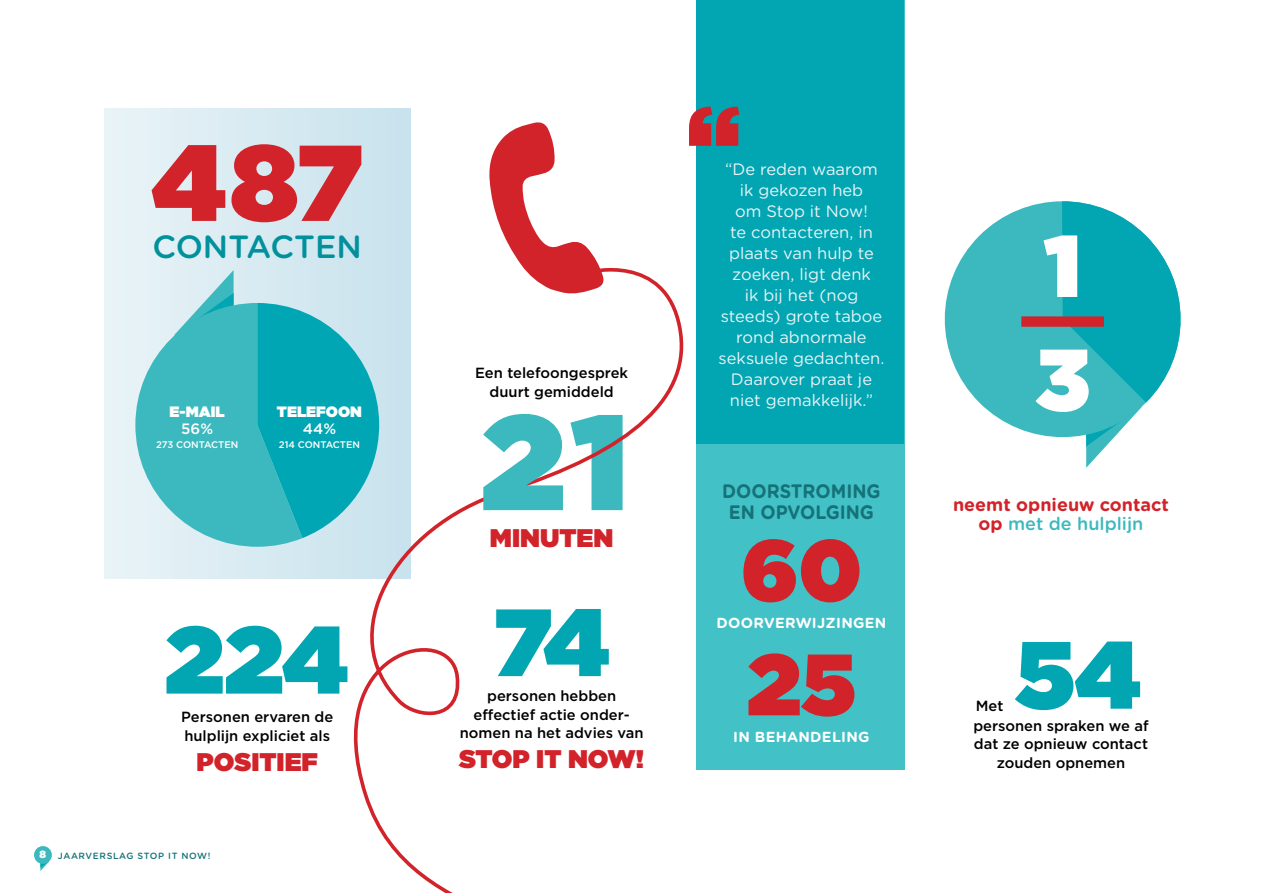
<style>
.page{position:relative;width:1263px;height:893px;background:#fff}
.page>*{position:absolute;margin:0;border:0;box-sizing:border-box;transform-origin:0 0}
.t1{font:900 135px "Gotham HTF";color:#3cb9be}
.t2{font:900 107.55px "Gotham HTF";color:#d2232a}
.t3{font:900 97.8px "Gotham HTF";color:#d2232a}
.t4{font:900 95.25px "Gotham HTF";letter-spacing:-.01em;color:#02a6b3}
.t5{font:900 87.3px "Gotham HTF";color:#fff}
.t6{font:900 86.85px "Gotham HTF";color:#d2232a}
.t7{font:500 32.1px "Gotham Rounded";color:#00919c}
.t8{font:900 25.5px "Gotham HTF";color:#d2232a}
.t9{font:700 19.5px/21px "Gotham Rounded";color:#167279;text-align:center;scale:.92 1}
.t10{font:700 18px/19.5px "Gotham Rounded";color:#d2232a;text-align:center}
.t11{font:16.5px/21px "Gotham Rounded";color:#e9f4f7;text-align:center}
.t12{font:900 15px "Gotham HTF";color:#fff}
.t13{font:500 15px "Gotham HTF";color:#fff}
.t14{font:500 14.7px/18.8px "Gotham HTF";color:#000;text-align:center}
.t15{font:700 14.55px "Gotham Rounded";letter-spacing:.02em;color:#fff}
.t16{font:500 9.6px "Gotham HTF";color:#fff}
.t17{font:500 9px "Gotham Rounded";letter-spacing:.07em;color:#167279}
.s1{font-family:"Gotham HTF";font-weight:900;font-size:10.5px;color:#fff}
.s2{font-weight:500;color:#3cb9be}
</style>
<div class="page">
<div style="left:696px;top:0;width:209px;height:770px;background:#42c1c7"></div>
<div style="left:696px;top:0;width:207px;height:443px;background:#02a6b3"></div>
<div style="left:104px;top:108px;width:306px;height:470px;background:linear-gradient(to right,#eaf4f7,#c8e2ed)"></div>
<svg style="left:489px;top:122px;width:102px;height:130px"></svg>
<svg style="left:944px;top:201px;width:118px;height:236px;fill:#3cb9be"></svg>
<svg style="left:1062px;top:201px;width:119px;height:267px"></svg>
<div style="left:1021px;top:316px;width:83px;height:11px;background:#d2232a"></div>
<svg style="left:135px;top:270px;width:184px;height:277px;background:#57c2c9"></svg>
<svg style="left:319px;top:252px;width:378px;height:641px"></svg>
<svg style="left:40px;top:862px;width:9px;height:9px"></svg>
<div style="left:34px;top:846px;width:18px;height:18px;background:#3cb9be;border-radius:50%"></div>
<h2 class="t2" style="left:152px;top:121px;width:212px">487</h2>
<h3 class="t7" style="left:153px;top:224px;width:211px">CONTACTEN</h3>
<p class="t12" style="left:170px;top:403px;width:57px">E-MAIL</p>
<p class="t13" style="left:181px;top:420px;width:33px">56%</p>
<p class="t16" style="left:156px;top:439px;width:84px">273 CONTACTEN</p>
<p class="t12" style="left:277px;top:403px;width:86px">TELEFOON</p>
<p class="t13" style="left:303px;top:420px;width:35px">44%</p>
<p class="t16" style="left:279px;top:439px;width:83px">214 CONTACTEN</p>
<h3 class="t4" style="left:165px;top:605px;width:185px">224</h3>
<p class="t14" style="left:181px;top:707px;width:154px;text-align:left">Personen ervaren de hulplijn expliciet als</p>
<h3 class="t8" style="left:197px;top:747px;width:123px">POSITIEF</h3>
<p class="t17" style="left:40px;top:849px;width:172px"><span class="s1">8</span> JAARVERSLAG STOP IT NOW!</p>
<p class="t14" style="left:475px;top:363px;width:154px">Een telefoongesprek duurt gemiddeld</p>
<h1 class="t1" style="left:481px;top:384px;width:149px">21</h1>
<h3 class="t8" style="left:490px;top:523px;width:125px">MINUTEN</h3>
<h3 class="t4" style="left:494px;top:587px;width:117px">74</h3>
<p class="t14" style="left:460px;top:686px;width:185px">personen hebben effectief actie onder&shy;nomen na het advies van</p>
<h3 class="t8" style="left:459px;top:745px;width:187px">STOP IT NOW!</h3>
<h3 class="t3" style="left:687px;top:84px;width:56px">“</h3>
<p class="t11" style="left:719px;top:158px;width:167px">“De reden waarom ik gekozen heb<br>om Stop it Now!<br>te contacteren, in plaats van hulp te zoeken, ligt denk<br>ik bij het (nog steeds) grote taboe rond abnormale seksuele gedachten.<br>Daarover praat je niet gemakkelijk.”</p>
<h3 class="t9" style="left:722px;top:480px;width:174px">DOORSTROMING<br>EN OPVOLGING</h3>
<h3 class="t6" style="left:741px;top:520px;width:122px">60</h3>
<p class="t15" style="left:716px;top:612px;width:171px">DOORVERWIJZINGEN</p>
<h3 class="t6" style="left:747px;top:634px;width:110px">25</h3>
<p class="t15" style="left:733px;top:726px;width:138px">IN BEHANDELING</p>
<h3 class="t5" style="left:1044px;top:216px;width:38px">1</h3>
<h3 class="t5" style="left:1035px;top:329px;width:56px">3</h3>
<p class="t10" style="left:953px;top:494px;width:217px">neemt opnieuw contact op <span class="s2">met de hulplijn</span></p>
<p class="t14" style="left:976px;top:696px;width:29px">Met</p>
<h3 class="t4" style="left:1015px;top:620px;width:127px">54</h3>
<p class="t14" style="left:973px;top:716px;width:177px">personen spraken we af dat ze opnieuw contact zouden opnemen</p>
</div>
